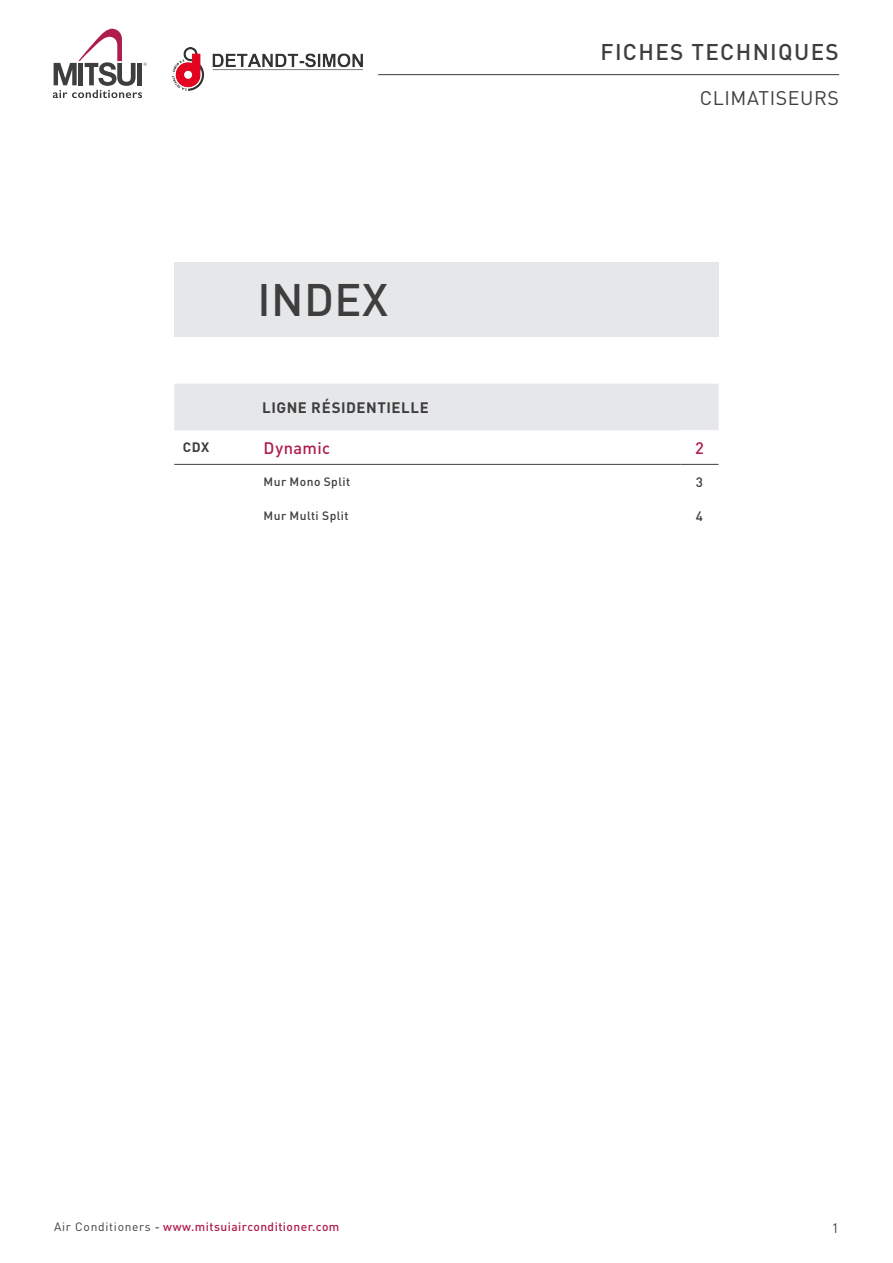
<style>
.page{position:relative;width:893px;height:1263px;background:#fff}
.page>*{position:absolute;margin:0;border:0;box-sizing:border-box;transform-origin:0 0}
.t1{font:500 45px "DIN Pro";letter-spacing:.01em;color:#3e3e3f}
.t2{font:500 22.5px "DIN Pro";letter-spacing:.06em;color:#3e3e3f}
.t3{font:19.5px "DIN Pro";letter-spacing:.03em;color:#3e3e3f}
.t4{font:500 16.5px "DIN Pro";letter-spacing:.02em;color:#af1d4a}
.t5{font:700 15px "DIN Pro";letter-spacing:.04em;color:#3e3e3f}
.t6{font:700 13.5px "DIN Pro";color:#3e3e3f}
.t7{font:500 13.5px "DIN Pro";color:#3e3e3f}
.t8{font:13.5px "DIN Pro";color:#3e3e3f}
.t9{font:500 12px "DIN Pro";letter-spacing:.04em;color:#af1d4a}
.t10{font:500 12px "DIN Pro";letter-spacing:.035em;color:#3e3e3f}
.s1{font-weight:400;color:#3e3e3f}
.s2{font-family:"Helvetica Neue LT Std";font-weight:400;font-size:11.25px;color:#231f20}
</style>
<div class="page">
<hr style="left:378px;top:74px;width:461px;height:1px;background:#3e3e3f">
<svg style="left:53px;top:29px;width:94px;height:69px"></svg>
<svg style="left:174px;top:384px;width:545px;height:80px;fill:#e6e7e9"></svg>
<svg style="left:680px;top:430px;width:39px;height:34px"></svg>
<hr style="left:174px;top:464px;width:81px;height:1px;background:#3e3e3f">
<hr style="left:255px;top:464px;width:425px;height:1px;background:#3e3e3f">
<hr style="left:680px;top:464px;width:39px;height:1px;background:#3e3e3f">
<div style="left:174px;top:262px;width:545px;height:75px;background:#e6e7e9"></div>
<img style="left:172px;top:47px;width:191px;height:44px">
<h1 class="t1" style="left:257px;top:269px;width:132px">INDEX</h1>
<p class="t5" style="left:262px;top:397px;width:168px">LIGNE RÉSIDENTIELLE</p>
<h2 class="t2" style="left:600px;top:36px;width:240px">FICHES TECHNIQUES</h2>
<h3 class="t3" style="left:700px;top:84px;width:141px">CLIMATISEURS</h3>
<p class="t6" style="left:183px;top:438px;width:28px">CDX</p>
<h3 class="t4" style="left:264px;top:436px;width:68px">Dynamic</h3>
<h3 class="t4" style="left:695px;top:436px;width:10px">2</h3>
<p class="t10" style="left:264px;top:474px;width:88px">Mur Mono Split</p>
<p class="t7" style="left:696px;top:473px;width:9px">3</p>
<p class="t10" style="left:264px;top:507px;width:87px">Mur Multi Split</p>
<p class="t7" style="left:696px;top:506px;width:9px">4</p>
<p class="t9" style="left:54px;top:1218px;width:287px"><span class="s1">Air Conditioners</span> <span class="s2">-</span> www.mitsuiairconditioner.com</p>
<p class="t8" style="left:832px;top:1219px;width:9px">1</p>
</div>
